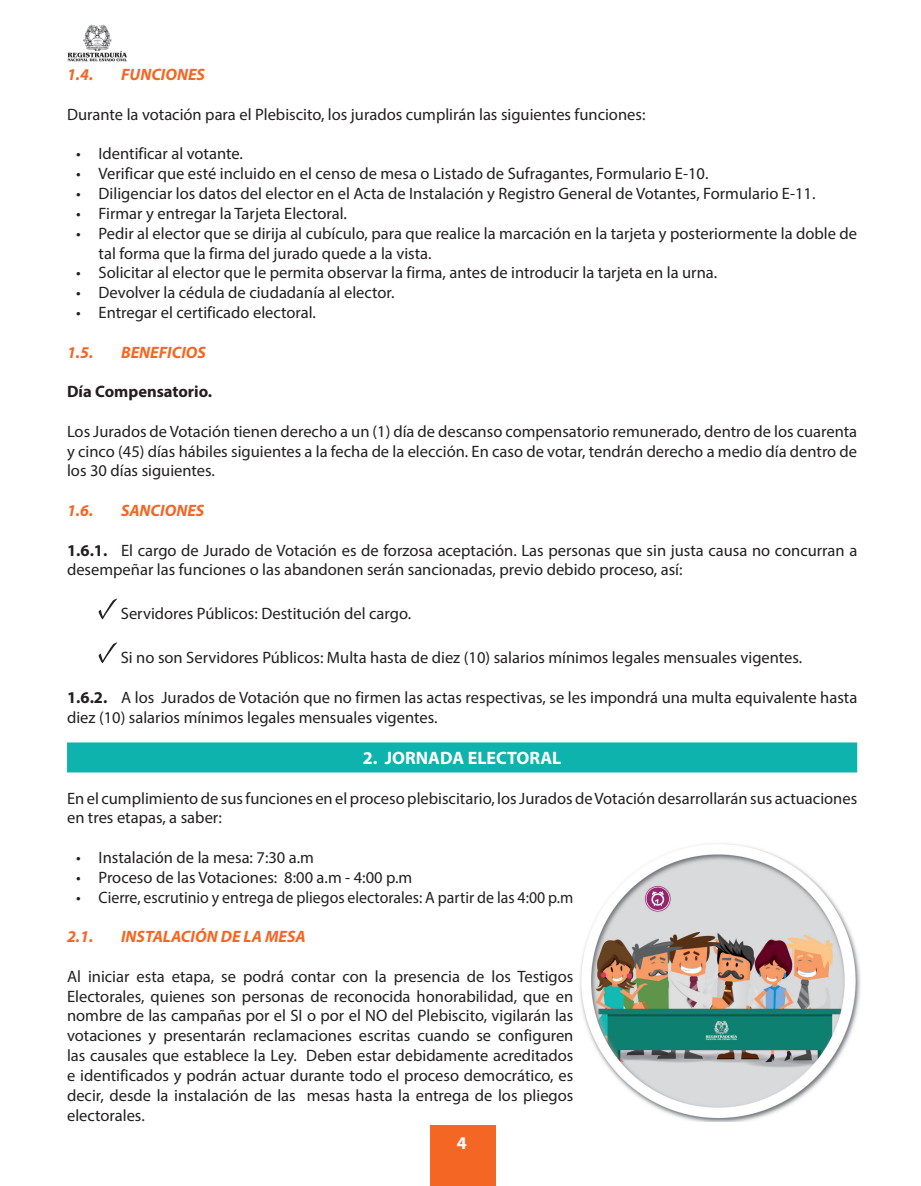
<style>
.page{position:relative;width:921px;height:1186px;background:#fff}
.page>*{position:absolute;margin:0;border:0;box-sizing:border-box;transform-origin:0 0}
.t1{font:700 18px "Myriad Pro";color:#fff}
.t2{font:16.5px/19.8px "Myriad Pro";color:#231f20}
.t3{font:italic 700 16.5px "Myriad Pro";color:#f36623}
.t4{font:700 16.5px "Myriad Pro";color:#231f20}
.s1{font-weight:700}
</style>
<div class="page">
<div style="left:430px;top:1125px;width:66px;height:61px;background:#f36623"></div>
<img style="left:67px;top:24px;width:60px;height:38px">
<div style="left:67px;top:742px;width:790px;height:30px;background:#0db3ac"></div>
<svg style="left:99px;top:598px;width:18px;height:21px"></svg>
<svg style="left:99px;top:642px;width:18px;height:21px"></svg>
<img style="left:580px;top:843px;width:281px;height:278px">
<p class="t3" style="left:67px;top:64px;width:28px">1.4.</p>
<p class="t3" style="left:121px;top:64px;width:85px">FUNCIONES</p>
<p class="t2" style="left:67px;top:104px;width:580px">Durante la votación para el Plebiscito, los jurados cumplirán las siguientes funciones:</p>
<p class="t2" style="left:76px;top:144px;width:168px">• Identificar al votante.</p>
<p class="t2" style="left:76px;top:164px;width:634px">• Verificar que esté incluido en el censo de mesa o Listado de Sufragantes, Formulario E-10.</p>
<p class="t2" style="left:76px;top:183px;width:740px">• Diligenciar los datos del elector en el Acta de Instalación y Registro General de Votantes, Formulario E-11.</p>
<p class="t2" style="left:76px;top:203px;width:272px">• Firmar y entregar la Tarjeta Electoral.</p>
<p class="t2" style="left:99px;top:223px;width:760px;text-indent:-23px">• Pedir al elector que se dirija al cubículo, para que realice la marcación en la tarjeta y posteriormente la doble de tal forma que la firma del jurado quede a la vista.</p>
<p class="t2" style="left:76px;top:263px;width:642px">• Solicitar al elector que le permita observar la firma, antes de introducir la tarjeta en la urna.</p>
<p class="t2" style="left:76px;top:282px;width:320px">• Devolver la cédula de ciudadanía al elector.</p>
<p class="t2" style="left:76px;top:302px;width:241px">• Entregar el certificado electoral.</p>
<p class="t3" style="left:67px;top:341px;width:28px">1.5.</p>
<p class="t3" style="left:121px;top:341px;width:86px">BENEFICIOS</p>
<p class="t4" style="left:67px;top:381px;width:146px">Día Compensatorio.</p>
<p class="t2" style="left:67px;top:421px;width:791px;text-align:justify">Los Jurados de Votación tienen derecho a un (1) día de descanso compensatorio remunerado, dentro de los cuarenta y cinco (45) días hábiles siguientes a la fecha de la elección. En caso de votar, tendrán derecho a medio día dentro de los 30 días siguientes.</p>
<p class="t3" style="left:67px;top:500px;width:28px">1.6.</p>
<p class="t3" style="left:121px;top:500px;width:85px">SANCIONES</p>
<p class="t2" style="left:67px;top:540px;width:791px"><span class="s1">1.6.1.</span> El cargo de Jurado de Votación es de forzosa aceptación. Las personas que sin justa causa no concurran a desempeñar las funciones o las abandonen serán sancionadas, previo debido proceso, así:</p>
<p class="t2" style="left:121px;top:603px;width:292px">Servidores Públicos: Destitución del cargo.</p>
<p class="t2" style="left:121px;top:647px;width:683px">Si no son Servidores Públicos: Multa hasta de diez (10) salarios mínimos legales mensuales vigentes.</p>
<p class="t2" style="left:67px;top:687px;width:791px"><span class="s1">1.6.2.</span> A los Jurados de Votación que no firmen las actas respectivas, se les impondrá una multa equivalente hasta diez (10) salarios mínimos legales mensuales vigentes.</p>
<p class="t1" style="left:363px;top:746px;width:200px">2. JORNADA ELECTORAL</p>
<p class="t2" style="left:67px;top:788px;width:791px">En el cumplimiento de sus funciones en el proceso plebiscitario, los Jurados de Votación desarrollarán sus actuaciones en tres etapas, a saber:</p>
<p class="t2" style="left:76px;top:847px;width:239px">• Instalación de la mesa: 7:30 a.m</p>
<p class="t2" style="left:76px;top:867px;width:338px">• Proceso de las Votaciones: 8:00 a.m - 4:00 p.m</p>
<p class="t2" style="left:76px;top:887px;width:499px">• Cierre, escrutinio y entrega de pliegos electorales: A partir de las 4:00 p.m</p>
<p class="t3" style="left:67px;top:926px;width:28px">2.1.</p>
<p class="t3" style="left:121px;top:926px;width:186px">INSTALACIÓN DE LA MESA</p>
<p class="t2" style="left:67px;top:966px;width:508px;text-align:justify">Al iniciar esta etapa, se podrá contar con la presencia de los Testigos Electorales, quienes son personas de reconocida honorabilidad, que en nombre de las campañas por el SI o por el NO del Plebiscito, vigilarán las votaciones y presentarán reclamaciones escritas cuando se configuren las causales que establece la Ley. Deben estar debidamente acreditados e identificados y podrán actuar durante todo el proceso democrático, es decir, desde la instalación de las mesas hasta la entrega de los pliegos electorales.</p>
<p class="t1" style="left:457px;top:1131px;width:11px">4</p>
</div>
